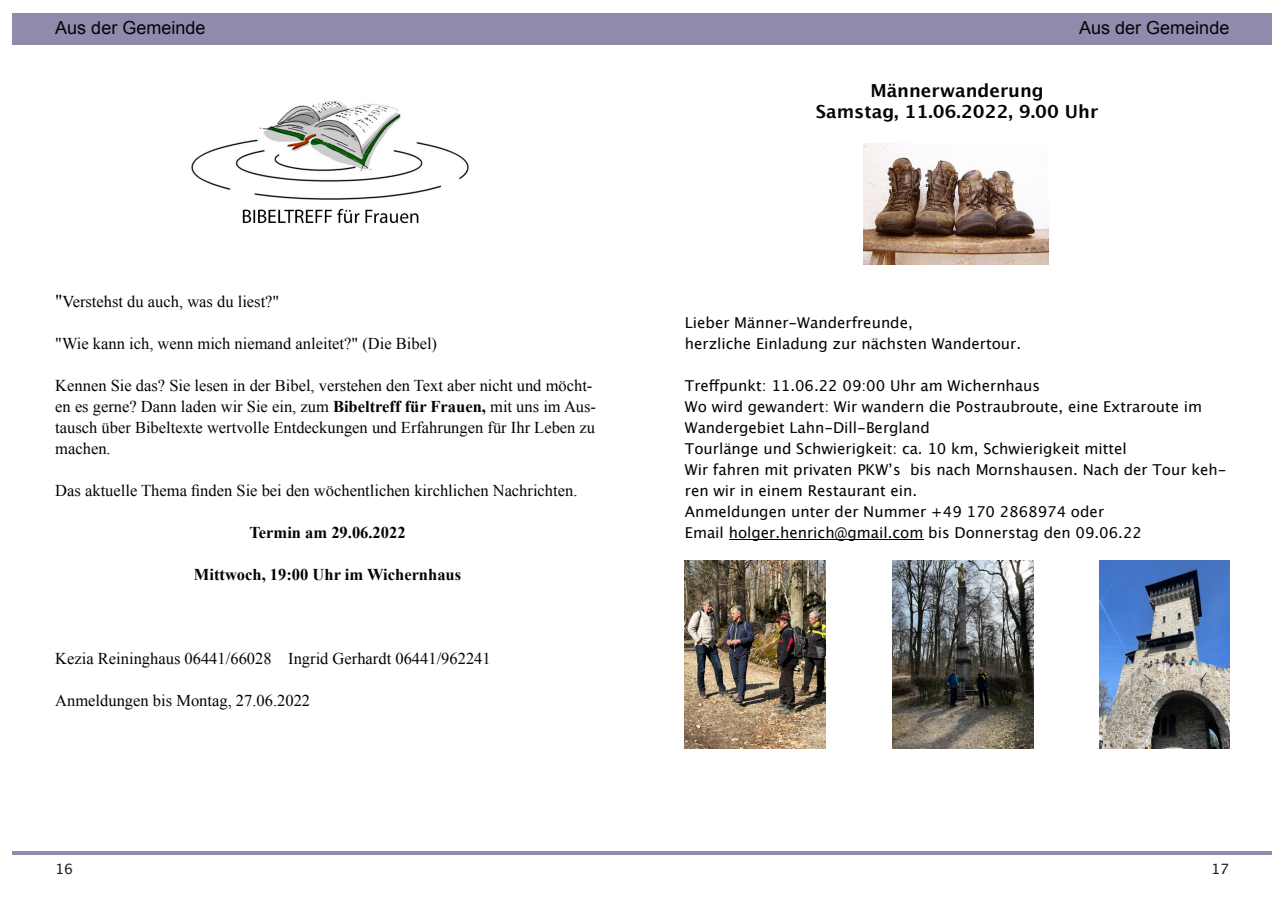
<style>
.page{position:relative;width:1285px;height:919px;background:#fff}
.page>*{position:absolute;margin:0;border:0;box-sizing:border-box;transform-origin:0 0}
.t1{font:700 18px/21px "Lucida Grande";color:#030505;text-align:center}
.t2{font:18px "Arial";color:#030505}
.t3{font:16.5px/21px "Times New Roman";color:#030505}
.t4{font:700 16.5px "Times New Roman";color:#030505}
.t5{font:15px/21px "Lucida Grande";color:#030505}
.t6{font:14.25px "Lucida Grande";color:#231f20}
.s1{color:#13a9ca}
.s2{font-size:18px}
.s3{font-weight:700}
</style>
<div class="page">
<div style="left:13px;top:13px;width:629px;height:32px;background:#8e8bad"></div>
<hr style="left:13px;top:851px;width:629px;height:3px;background:#8e8bad">
<hr style="left:642px;top:851px;width:629px;height:3px;background:#8e8bad">
<div style="left:642px;top:13px;width:629px;height:32px;background:#8e8bad"></div>
<img style="left:191px;top:101px;width:278px;height:123px">
<hr style="left:728px;top:539px;width:195px;height:1px;background:#030505">
<img style="left:1099px;top:560px;width:130px;height:188px">
<img style="left:892px;top:560px;width:141px;height:188px">
<img style="left:685px;top:560px;width:140px;height:188px">
<img style="left:863px;top:143px;width:185px;height:122px">
<p class="t2" style="left:55px;top:21px;width:152px">Aus der Gemeinde</p>
<p class="t2" style="left:1079px;top:21px;width:152px">Aus der Gemeinde</p>
<p class="t2" style="left:1162px;top:21px;width:69px">Rubrik <span class="s1">//</span></p>
<p class="t3" style="left:55px;top:292px;width:225px"><span class="s2">"</span>Verstehst du auch, was du liest?"</p>
<p class="t3" style="left:55px;top:334px;width:383px">"Wie kann ich, wenn mich niemand anleitet?" (Die Bibel)</p>
<p class="t3" style="left:55px;top:376px;width:542px">Kennen Sie das? Sie lesen in der Bibel, verstehen den Text aber nicht und möcht&shy;en es gerne? Dann laden wir Sie ein, zum <span class="s3">Bibeltreff für Frauen,</span> mit uns im Aus&shy;tausch über Bibeltexte wertvolle Entdeckungen und Erfahrungen für Ihr Leben zu machen.</p>
<p class="t3" style="left:55px;top:481px;width:523px">Das aktuelle Thema finden Sie bei den wöchentlichen kirchlichen Nachrichten.</p>
<p class="t4" style="left:249px;top:527px;width:158px">Termin am 29.06.2022</p>
<p class="t4" style="left:194px;top:569px;width:269px">Mittwoch, 19:00 Uhr im Wichernhaus</p>
<p class="t3" style="left:55px;top:649px;width:437px">Kezia Reininghaus 06441/66028 Ingrid Gerhardt 06441/962241</p>
<p class="t3" style="left:55px;top:691px;width:256px">Anmeldungen bis Montag, 27.06.2022</p>
<p class="t1" style="left:816px;top:81px;width:284px">Männerwanderung<br>Samstag, 11.06.2022, 9.00 Uhr</p>
<p class="t5" style="left:685px;top:313px;width:338px">Lieber Männer-Wanderfreunde,<br>herzliche Einladung zur nächsten Wandertour.</p>
<p class="t5" style="left:685px;top:376px;width:543px">Treffpunkt: 11.06.22 09:00 Uhr am Wichernhaus<br>Wo wird gewandert: Wir wandern die Postraubroute, eine Extraroute im Wandergebiet Lahn-Dill-Bergland<br>Tourlänge und Schwierigkeit: ca. 10 km, Schwierigkeit mittel<br>Wir fahren mit privaten PKWʼs bis nach Mornshausen. Nach der Tour keh&shy;ren wir in einem Restaurant ein.<br>Anmeldungen unter der Nummer +49 170 2868974 oder<br>Email holger.henrich@gmail.com bis Donnerstag den 09.06.22</p>
<p class="t6" style="left:55px;top:863px;width:20px">16</p>
<p class="t6" style="left:1211px;top:863px;width:20px">17</p>
</div>
